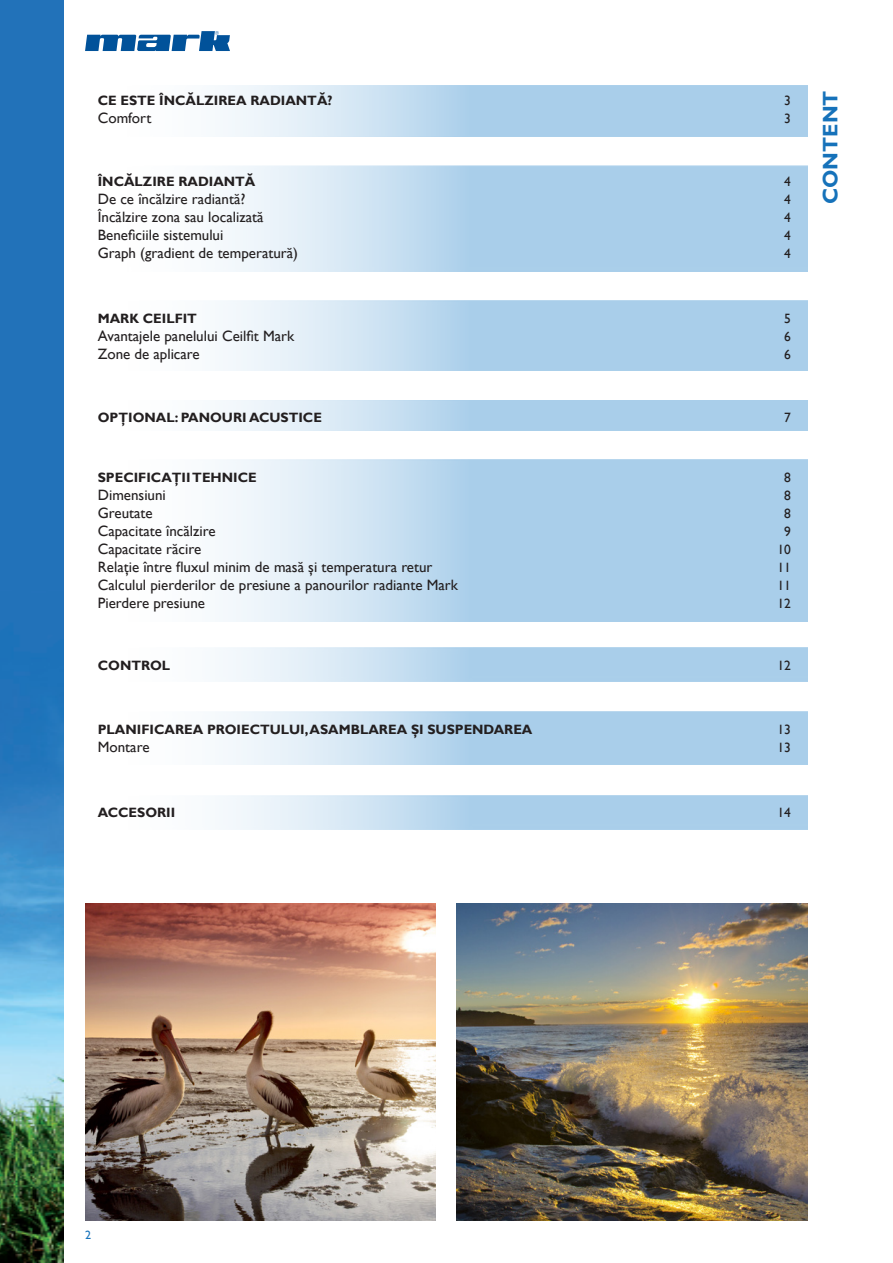
<style>
.page{position:relative;width:893px;height:1263px;background:#fff}
.page>*{position:absolute;margin:0;border:0;box-sizing:border-box;transform-origin:0 0}
.t1{font:700 21px "Gill Sans";color:#1672ba}
.t2{font:15px "Gill Sans";color:#231f20}
.t3{font:700 13.5px "Gill Sans";color:#231f20}
.t4{font:13.5px "Gill Sans";color:#231f20}
.t5{font:12px "Gill Sans";color:#1672ba}
</style>
<div class="page">
<img style="left:0;top:0;width:64px;height:1263px">
<svg style="left:85px;top:31px;width:145px;height:20px"></svg>
<svg style="left:218px;top:301px;width:590px;height:70px;background:#bcd9ee"></svg>
<svg style="left:219px;top:85px;width:589px;height:52px;background:#bbd8ee"></svg>
<img style="left:457px;top:903px;width:351px;height:317px">
<svg style="left:219px;top:166px;width:589px;height:106px;background:#bbd8ee"></svg>
<img style="left:85px;top:903px;width:351px;height:317px">
<svg style="left:218px;top:400px;width:590px;height:31px;background:#bcd8ee"></svg>
<svg style="left:218px;top:460px;width:590px;height:162px;background:#bbd8ee"></svg>
<svg style="left:218px;top:648px;width:590px;height:34px;background:#bcd8ee"></svg>
<svg style="left:218px;top:795px;width:590px;height:34px;background:#bcd9ee"></svg>
<svg style="left:218px;top:712px;width:590px;height:53px;background:#bbd8ee"></svg>
<p class="t3" style="left:98px;top:92px;width:236px">CE ESTE ÎNCĂLZIREA RADIANTĂ?</p>
<p class="t4" style="left:784px;top:93px;width:8px">3</p>
<p class="t2" style="left:98px;top:109px;width:55px">Comfort</p>
<p class="t4" style="left:784px;top:111px;width:8px">3</p>
<p class="t3" style="left:98px;top:173px;width:159px">ÎNCĂLZIRE RADIANTĂ</p>
<p class="t4" style="left:784px;top:173px;width:8px">4</p>
<p class="t2" style="left:98px;top:190px;width:149px">De ce încălzire radiantă?</p>
<p class="t4" style="left:784px;top:191px;width:8px">4</p>
<p class="t2" style="left:98px;top:208px;width:167px">Încălzire zona sau localizată</p>
<p class="t4" style="left:784px;top:209px;width:8px">4</p>
<p class="t2" style="left:98px;top:226px;width:127px">Beneficiile sistemului</p>
<p class="t4" style="left:784px;top:227px;width:8px">4</p>
<p class="t2" style="left:98px;top:244px;width:202px">Graph (gradient de temperatură)</p>
<p class="t4" style="left:784px;top:245px;width:8px">4</p>
<p class="t3" style="left:98px;top:310px;width:101px">MARK CEILFIT</p>
<p class="t4" style="left:784px;top:311px;width:8px">5</p>
<p class="t2" style="left:98px;top:327px;width:198px">Avantajele panelului Ceilfit Mark</p>
<p class="t4" style="left:784px;top:329px;width:8px">6</p>
<p class="t2" style="left:98px;top:345px;width:103px">Zone de aplicare</p>
<p class="t4" style="left:784px;top:347px;width:8px">6</p>
<p class="t3" style="left:98px;top:409px;width:226px">OPŢIONAL: PANOURI ACUSTICE</p>
<p class="t4" style="left:784px;top:409px;width:8px">7</p>
<p class="t3" style="left:98px;top:469px;width:160px">SPECIFICAŢII TEHNICE</p>
<p class="t4" style="left:784px;top:469px;width:8px">8</p>
<p class="t2" style="left:98px;top:486px;width:70px">Dimensiuni</p>
<p class="t4" style="left:784px;top:487px;width:8px">8</p>
<p class="t2" style="left:98px;top:504px;width:57px">Greutate</p>
<p class="t4" style="left:784px;top:505px;width:8px">8</p>
<p class="t2" style="left:98px;top:522px;width:119px">Capacitate încălzire</p>
<p class="t4" style="left:784px;top:523px;width:8px">9</p>
<p class="t2" style="left:98px;top:540px;width:105px">Capacitate răcire</p>
<p class="t4" style="left:777px;top:541px;width:15px">10</p>
<p class="t2" style="left:98px;top:558px;width:336px">Relaţie între fluxul minim de masă şi temperatura retur</p>
<p class="t4" style="left:777px;top:559px;width:15px">11</p>
<p class="t2" style="left:98px;top:576px;width:362px">Calculul pierderilor de presiune a panourilor radiante Mark</p>
<p class="t4" style="left:777px;top:577px;width:15px">11</p>
<p class="t2" style="left:98px;top:594px;width:109px">Pierdere presiune</p>
<p class="t4" style="left:777px;top:595px;width:15px">12</p>
<p class="t3" style="left:98px;top:657px;width:74px">CONTROL</p>
<p class="t4" style="left:777px;top:657px;width:15px">12</p>
<p class="t3" style="left:98px;top:721px;width:436px">PLANIFICAREA PROIECTULUI, ASAMBLAREA ŞI SUSPENDAREA</p>
<p class="t4" style="left:777px;top:721px;width:15px">13</p>
<p class="t2" style="left:98px;top:738px;width:53px">Montare</p>
<p class="t4" style="left:777px;top:739px;width:15px">13</p>
<p class="t2" style="left:85px;top:726px;width:20px">He</p>
<p class="t3" style="left:98px;top:804px;width:79px">ACCESORII</p>
<p class="t4" style="left:777px;top:805px;width:15px">14</p>
<p class="t1" style="left:818px;top:204px;width:115px;rotate:-90deg">CONTENT</p>
<p class="t5" style="left:85px;top:1228px;width:7px">2</p>
</div>
